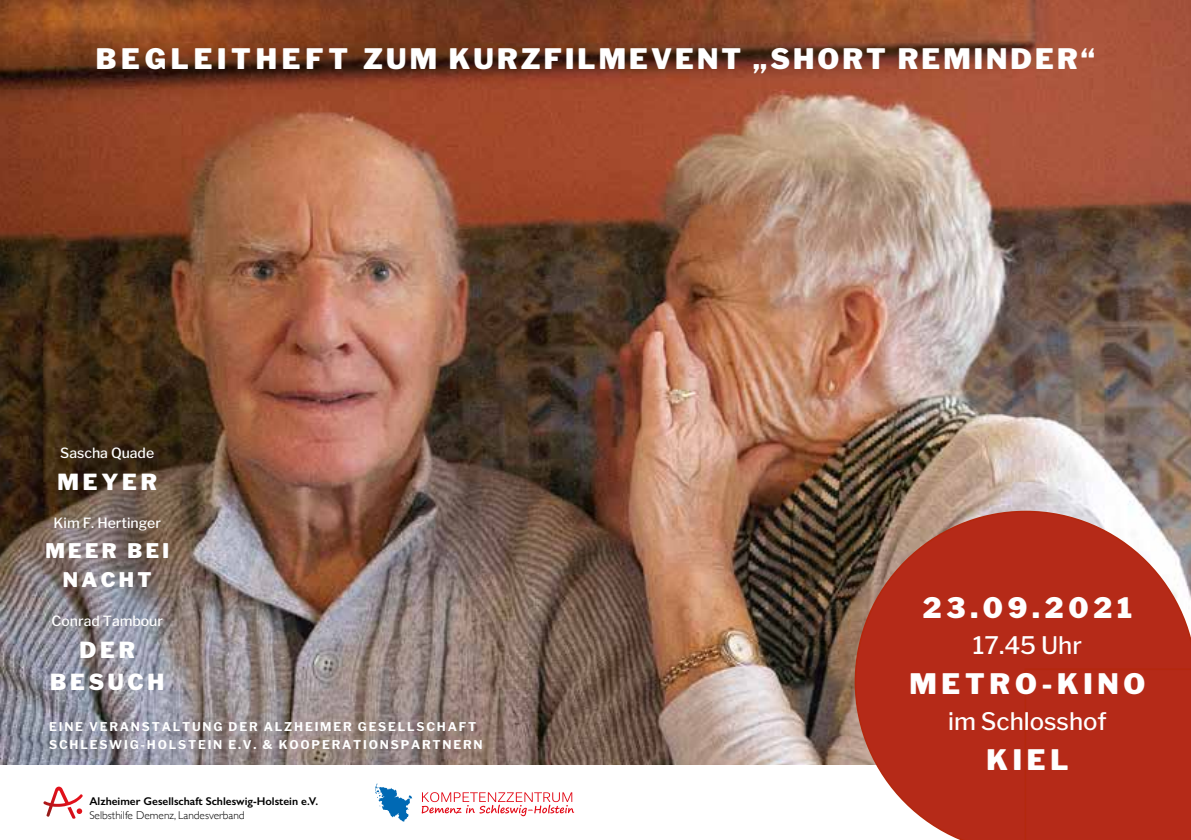
<style>
.page{position:relative;width:1191px;height:840px;background:#fff}
.page>*{position:absolute;margin:0;border:0;box-sizing:border-box;transform-origin:0 0}
.t1{font:900 28px "Libre Franklin";letter-spacing:.11em;color:#fff}
.t2{font:900 28px "Libre Franklin";letter-spacing:.14em;color:#fff}
.t3{font:900 28px "Libre Franklin";letter-spacing:.17em;color:#fff}
.t4{font:500 24px "Libre Franklin";color:#fff}
.t5{font:900 22px/32px "Libre Franklin";letter-spacing:.17em;color:#fff;text-align:center}
.t6{font:900 20px/29.6px "Libre Franklin";letter-spacing:.17em;color:#fff;text-align:center}
.t7{font:500 14px "Libre Franklin";color:#fff}
.t8{font:700 12px/18px "Libre Franklin";letter-spacing:.15em;color:#fff}
.t9{font:600 11.2px "Gill Sans";color:#000}
.t10{font:300 11.2px "Gill Sans";color:#000}
</style>
<div class="page">
<img style="left:0;top:0;width:1191px;height:764px">
<svg style="left:43px;top:786px;width:40px;height:32px"></svg>
<svg style="left:375px;top:783px;width:37px;height:38px"></svg>
<svg style="left:421px;top:792px;width:153px;height:23px"></svg>
<svg style="left:854px;top:510px;width:337px;height:329px;background:#b84737"></svg>
<div style="left:1024px;top:668px;width:167px;height:171px;background:#b52a18"></div>
<h1 class="t1" style="left:96px;top:42px;width:1000px">BEGLEITHEFT ZUM KURZFILMEVENT „SHORT REMINDER“</h1>
<p class="t7" style="left:60px;top:444px;width:95px">Sascha Quade</p>
<h3 class="t5" style="left:58px;top:465px;width:101px">MEYER</h3>
<p class="t7" style="left:54px;top:514px;width:109px">Kim F. Hertinger</p>
<h3 class="t6" style="left:45px;top:535px;width:125px">MEER BEI<br>NACHT</h3>
<p class="t7" style="left:52px;top:611px;width:113px">Conrad Tambour</p>
<h3 class="t5" style="left:50px;top:633px;width:116px">DER<br>BESUCH</h3>
<p class="t8" style="left:49px;top:717px;width:435px">EINE VERANSTALTUNG DER ALZHEIMER GESELLSCHAFT<br>SCHLESWIG-HOLSTEIN E.V. &amp; KOOPERATIONSPARTNERN</p>
<p class="t9" style="left:89px;top:794px;width:230px">Alzheimer Gesellschaft Schleswig-Holstein e.V.</p>
<p class="t10" style="left:89px;top:805px;width:157px">Selbsthilfe Demenz, Landesverband</p>
<h1 class="t2" style="left:922px;top:591px;width:211px">23.09.2021</h1>
<h2 class="t4" style="left:973px;top:630px;width:110px">17.45 Uhr</h2>
<h1 class="t3" style="left:909px;top:667px;width:237px">METRO-KINO</h1>
<h2 class="t4" style="left:948px;top:706px;width:160px">im Schlosshof</h2>
<h1 class="t2" style="left:986px;top:743px;width:83px">KIEL</h1>
</div>
